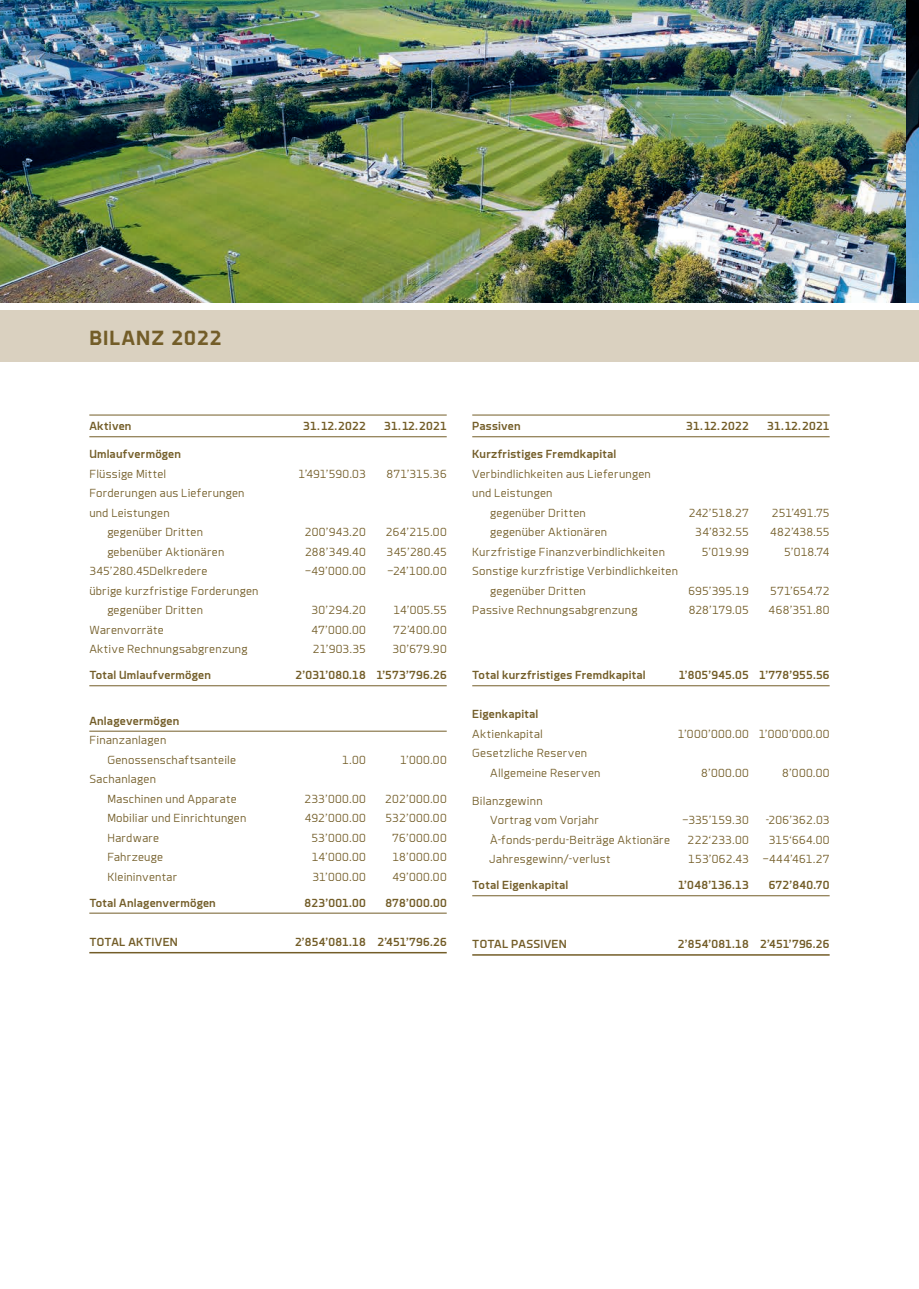
<style>
.page{position:relative;width:919px;height:1289px;background:#fff}
.page>*{position:absolute;margin:0;border:0;box-sizing:border-box;transform-origin:0 0}
._00_hauttitel{font:700 21px "Brooklyn";letter-spacing:.05em;color:#735d28}
.bilanz_neu{font:300 12px/19.5px "Brooklyn";letter-spacing:.015em;color:#735d28}
.bilanz_neu-2{font:500 12px "Brooklyn";letter-spacing:.015em;color:#735d28}
.rechnung_kopf{font:500 12px "Brooklyn";letter-spacing:.015em;color:#735d28}
.erfolgsrechnung{font:500 12px "Brooklyn";letter-spacing:.015em;color:#735d28}
.bilanz{font:500 12px "Brooklyn";letter-spacing:.015em;color:#735d28}
.s1{font-weight:500}
</style>
<div class="page">
<img style="left:0;top:0;width:918px;height:302px">
<div style="left:0;top:310px;width:918px;height:51px;background:#dad1c0"></div>
<hr style="left:89px;top:415px;width:357px;height:1px;background:#735d28">
<hr style="left:89px;top:436px;width:357px;height:1px;background:#735d28">
<hr style="left:89px;top:685px;width:357px;height:1px;background:#735d28">
<hr style="left:89px;top:731px;width:357px;height:1px;background:#735d28">
<hr style="left:89px;top:912px;width:357px;height:1px;background:#735d28">
<hr style="left:89px;top:951px;width:357px;height:2px;background:#735d28">
<hr style="left:472px;top:415px;width:357px;height:1px;background:#735d28">
<hr style="left:472px;top:436px;width:357px;height:1px;background:#735d28">
<hr style="left:472px;top:685px;width:357px;height:1px;background:#735d28">
<hr style="left:472px;top:895px;width:357px;height:1px;background:#735d28">
<hr style="left:472px;top:954px;width:357px;height:1px;background:#735d28">
<p class="_00_hauttitel" style="left:89px;top:327px;width:134px">BILANZ 2022</p>
<p class="rechnung_kopf" style="left:89px;top:420px;width:44px">Aktiven</p>
<p class="rechnung_kopf" style="left:303px;top:420px;width:64px">31. 12. 2022</p>
<p class="rechnung_kopf" style="left:384px;top:420px;width:64px">31. 12. 2021</p>
<p class="bilanz_neu-2" style="left:89px;top:448px;width:93px">Umlaufvermögen</p>
<p class="bilanz_neu" style="left:89px;top:464px;width:78px">Flüssige Mittel</p>
<p class="bilanz_neu" style="left:298px;top:464px;width:69px">1’491’590.03</p>
<p class="bilanz_neu" style="left:386px;top:464px;width:62px">871’315.36</p>
<p class="bilanz_neu" style="left:89px;top:483px;width:157px">Forderungen aus Lieferungen und Leistungen</p>
<p class="bilanz_neu" style="left:107px;top:522px;width:97px">gegenüber Dritten</p>
<p class="bilanz_neu" style="left:305px;top:522px;width:63px">200’943.20</p>
<p class="bilanz_neu" style="left:386px;top:522px;width:62px">264’215.00</p>
<p class="bilanz_neu" style="left:107px;top:542px;width:119px">gebenüber Aktionären</p>
<p class="bilanz_neu" style="left:305px;top:542px;width:62px">288’349.40</p>
<p class="bilanz_neu" style="left:386px;top:542px;width:62px">345’280.45</p>
<p class="bilanz_neu" style="left:89px;top:561px;width:120px">345’280.45Delkredere</p>
<p class="bilanz_neu" style="left:305px;top:561px;width:62px">–49’000.00</p>
<p class="bilanz_neu" style="left:387px;top:561px;width:61px">–24’100.00</p>
<p class="bilanz_neu" style="left:89px;top:581px;width:171px">übrige kurzfristige Forderungen</p>
<p class="bilanz_neu" style="left:107px;top:600px;width:97px">gegenüber Dritten</p>
<p class="bilanz_neu" style="left:311px;top:600px;width:56px">30’294.20</p>
<p class="bilanz_neu" style="left:393px;top:600px;width:55px">14’005.55</p>
<p class="bilanz_neu" style="left:89px;top:620px;width:76px">Warenvorräte</p>
<p class="bilanz_neu" style="left:311px;top:620px;width:56px">47’000.00</p>
<p class="bilanz_neu" style="left:393px;top:620px;width:55px">72’400.00</p>
<p class="bilanz_neu" style="left:89px;top:639px;width:160px">Aktive Rechnungsabgrenzung</p>
<p class="bilanz_neu" style="left:313px;top:639px;width:55px">21’903.35</p>
<p class="bilanz_neu" style="left:392px;top:639px;width:56px">30’679.90</p>
<p class="bilanz_neu-2" style="left:89px;top:669px;width:123px">Total Umlaufvermögen</p>
<p class="bilanz_neu-2" style="left:295px;top:669px;width:153px">2’031’080.18 1’573’796.26</p>
<p class="bilanz_neu-2" style="left:89px;top:714px;width:91px">Anlagevermögen</p>
<p class="bilanz_neu" style="left:89px;top:730px;width:78px">Finanzanlagen</p>
<p class="bilanz_neu" style="left:107px;top:750px;width:130px">Genossenschaftsanteile</p>
<p class="bilanz_neu" style="left:342px;top:750px;width:25px">1.00</p>
<p class="bilanz_neu" style="left:400px;top:750px;width:48px">1’000.00</p>
<p class="bilanz_neu" style="left:89px;top:769px;width:68px">Sachanlagen</p>
<p class="bilanz_neu" style="left:107px;top:789px;width:131px">Maschinen und Apparate</p>
<p class="bilanz_neu" style="left:304px;top:789px;width:63px">233’000.00</p>
<p class="bilanz_neu" style="left:385px;top:789px;width:63px">202’000.00</p>
<p class="bilanz_neu" style="left:107px;top:808px;width:140px">Mobiliar und Einrichtungen</p>
<p class="bilanz_neu" style="left:305px;top:808px;width:63px">492’000.00</p>
<p class="bilanz_neu" style="left:385px;top:808px;width:63px">532’000.00</p>
<p class="bilanz_neu" style="left:107px;top:828px;width:53px">Hardware</p>
<p class="bilanz_neu" style="left:311px;top:828px;width:56px">53’000.00</p>
<p class="bilanz_neu" style="left:392px;top:828px;width:56px">76’000.00</p>
<p class="bilanz_neu" style="left:107px;top:847px;width:57px">Fahrzeuge</p>
<p class="bilanz_neu" style="left:312px;top:847px;width:55px">14’000.00</p>
<p class="bilanz_neu" style="left:392px;top:847px;width:56px">18’000.00</p>
<p class="bilanz_neu" style="left:107px;top:867px;width:71px">Kleininventar</p>
<p class="bilanz_neu" style="left:312px;top:867px;width:55px">31’000.00</p>
<p class="bilanz_neu" style="left:392px;top:867px;width:56px">49’000.00</p>
<p class="erfolgsrechnung" style="left:89px;top:896px;width:128px">Total Anlagenvermögen</p>
<p class="erfolgsrechnung" style="left:304px;top:896px;width:63px">823’001.00</p>
<p class="erfolgsrechnung" style="left:385px;top:896px;width:63px">878’000.00</p>
<p class="bilanz_neu-2" style="left:89px;top:935px;width:90px">TOTAL AKTIVEN</p>
<p class="bilanz_neu-2" style="left:295px;top:935px;width:153px">2’854’081.18 2’451’796.26</p>
<p class="rechnung_kopf" style="left:472px;top:420px;width:50px">Passiven</p>
<p class="rechnung_kopf" style="left:686px;top:420px;width:64px">31. 12. 2022</p>
<p class="rechnung_kopf" style="left:767px;top:420px;width:64px">31. 12. 2021</p>
<p class="bilanz" style="left:472px;top:448px;width:146px">Kurzfristiges Fremdkapital</p>
<p class="bilanz_neu" style="left:472px;top:464px;width:180px">Verbindlichkeiten aus Lieferungen</p>
<p class="bilanz_neu" style="left:472px;top:483px;width:82px">und Leistungen</p>
<p class="bilanz_neu" style="left:490px;top:503px;width:97px">gegenüber Dritten</p>
<p class="bilanz_neu" style="left:688px;top:503px;width:62px">242’518.27</p>
<p class="bilanz_neu" style="left:771px;top:503px;width:59px">251’491.75</p>
<p class="bilanz_neu" style="left:490px;top:522px;width:118px">gegenüber Aktionären</p>
<p class="bilanz_neu" style="left:695px;top:522px;width:55px">34’832.55</p>
<p class="bilanz_neu" style="left:770px;top:522px;width:61px">482’438.55</p>
<p class="bilanz_neu" style="left:472px;top:542px;width:194px">Kurzfristige Finanzverbindlichkeiten</p>
<p class="bilanz_neu" style="left:701px;top:542px;width:48px">5’019.99</p>
<p class="bilanz_neu" style="left:784px;top:542px;width:47px">5’018.74</p>
<p class="bilanz_neu" style="left:472px;top:561px;width:207px">Sonstige kurzfristige Verbindlichkeiten</p>
<p class="bilanz_neu" style="left:490px;top:581px;width:97px">gegenüber Dritten</p>
<p class="bilanz_neu" style="left:688px;top:581px;width:62px">695’395.19</p>
<p class="bilanz_neu" style="left:770px;top:581px;width:61px">571’654.72</p>
<p class="bilanz_neu" style="left:472px;top:600px;width:167px">Passive Rechnungsabgrenzung</p>
<p class="bilanz_neu" style="left:688px;top:600px;width:62px">828’179.05</p>
<p class="bilanz_neu" style="left:768px;top:600px;width:62px">468’351.80</p>
<p class="bilanz_neu-2" style="left:472px;top:669px;width:175px">Total kurzfristiges Fremdkapital</p>
<p class="bilanz_neu-2" style="left:678px;top:669px;width:152px">1’805’945.05 1’778’955.56</p>
<p class="bilanz_neu" style="left:472px;top:704px;width:72px"><span class="s1">Eigenkapital<br></span>Aktienkapital</p>
<p class="bilanz_neu" style="left:678px;top:724px;width:153px">1’000’000.00 1’000’000.00</p>
<p class="bilanz_neu" style="left:472px;top:743px;width:116px">Gesetzliche Reserven</p>
<p class="bilanz_neu" style="left:490px;top:763px;width:112px">Allgemeine Reserven</p>
<p class="bilanz_neu" style="left:701px;top:763px;width:49px">8’000.00</p>
<p class="bilanz_neu" style="left:782px;top:763px;width:49px">8’000.00</p>
<p class="bilanz_neu" style="left:472px;top:791px;width:72px">Bilanzgewinn</p>
<p class="bilanz_neu" style="left:490px;top:810px;width:110px">Vortrag vom Vorjahr</p>
<p class="bilanz_neu" style="left:682px;top:810px;width:68px">–335’159.30</p>
<p class="bilanz_neu" style="left:765px;top:810px;width:65px">-206’362.03</p>
<p class="bilanz_neu" style="left:490px;top:830px;width:181px">À-fonds-perdu-Beiträge Aktionäre</p>
<p class="bilanz_neu" style="left:687px;top:830px;width:63px">222‘233.00</p>
<p class="bilanz_neu" style="left:768px;top:830px;width:62px">315‘664.00</p>
<p class="bilanz_neu" style="left:489px;top:849px;width:123px">Jahresgewinn/-verlust</p>
<p class="bilanz_neu" style="left:688px;top:849px;width:143px">153’062.43 –444’461.27</p>
<p class="bilanz_neu-2" style="left:472px;top:879px;width:98px">Total Eigenkapital</p>
<p class="bilanz_neu-2" style="left:678px;top:879px;width:72px">1’048’136.13</p>
<p class="bilanz_neu-2" style="left:768px;top:879px;width:62px">672’840.70</p>
<p class="bilanz_neu-2" style="left:472px;top:937px;width:96px">TOTAL PASSIVEN</p>
<p class="bilanz_neu-2" style="left:678px;top:937px;width:153px">2’854’081.18 2’451’796.26</p>
</div>
